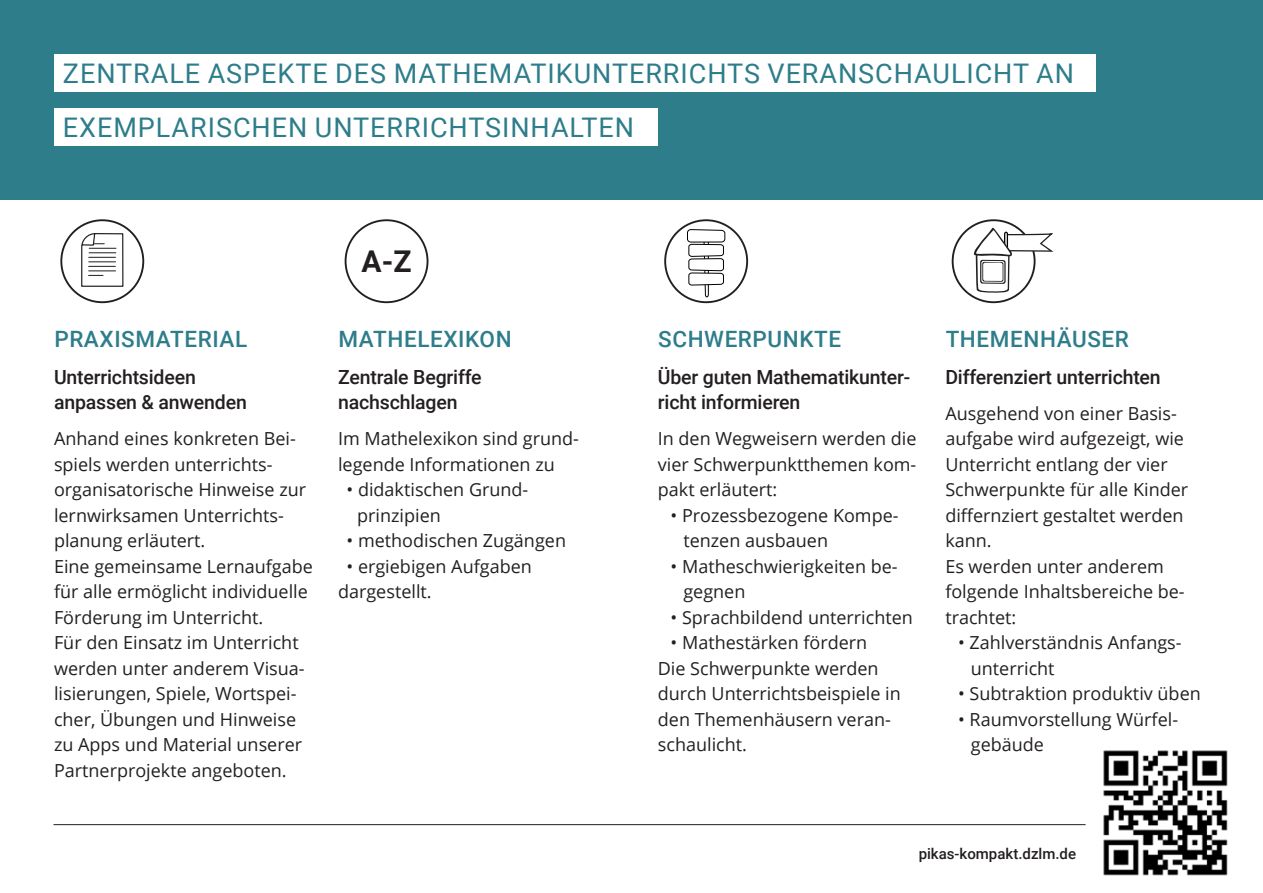
<style>
.page{position:relative;width:1263px;height:893px;background:#fff}
.page>*{position:absolute;margin:0;border:0;box-sizing:border-box;transform-origin:0 0}
.t1{font:700 30px "Roboto";color:#231f20}
.t2{font:27px "Roboto";letter-spacing:.035em;color:#2d7d8a}
.t3{font:500 22.5px "Roboto";letter-spacing:.025em;color:#2d7d8a}
.t4{font:500 19.5px/25.5px "Roboto";letter-spacing:-.01em;color:#231f20}
.t5{font:18px/25.5px "Open Sans";color:#231f20}
.t6{font:500 15px "Roboto";color:#231f20}
</style>
<div class="page">
<div style="left:0;top:0;width:1263px;height:199px;background:#2d7d8a"></div>
<div style="left:54px;top:54px;width:1042px;height:37px;background:#fff"></div>
<div style="left:54px;top:108px;width:604px;height:38px;background:#fff"></div>
<img style="left:1103px;top:750px;width:125px;height:126px">
<hr style="left:54px;top:824px;width:1031px;height:1px;background:#231f20">
<svg style="left:952px;top:219px;width:101px;height:84px"></svg>
<div style="left:664px;top:219px;width:84px;height:84px;border:2px solid #231f20;border-radius:50%"></div>
<svg style="left:686px;top:229px;width:40px;height:75px"></svg>
<div style="left:345px;top:219px;width:83px;height:84px;border:2px solid #231f20;border-radius:50%"></div>
<svg style="left:81px;top:233px;width:43px;height:54px"></svg>
<div style="left:60px;top:219px;width:84px;height:84px;border:2px solid #231f20;border-radius:50%"></div>
<p class="t2" style="left:63px;top:54px;width:1012px">ZENTRALE ASPEKTE DES MATHEMATIKUNTERRICHTS VERANSCHAULICHT AN</p>
<p class="t2" style="left:63px;top:109px;width:573px">EXEMPLARISCHEN UNTERRICHTSINHALTEN</p>
<p class="t3" style="left:54px;top:324px;width:194px">PRAXISMATERIAL</p>
<p class="t4" style="left:54px;top:363px;width:143px">Unterrichtsideen</p>
<p class="t4" style="left:54px;top:389px;width:194px">anpassen &amp; anwenden</p>
<p class="t5" style="left:54px;top:425px;width:243px">Anhand eines konkreten Bei&shy;spiels werden unterrichts-</p>
<p class="t5" style="left:54px;top:476px;width:254px">organisatorische Hinweise zur lernwirksamen Unterrichts-</p>
<p class="t5" style="left:54px;top:527px;width:153px">planung erläutert.</p>
<p class="t5" style="left:54px;top:553px;width:260px">Eine gemeinsame Lernaufgabe für alle ermöglicht individuelle<br>Förderung im Unterricht.</p>
<p class="t5" style="left:54px;top:629px;width:252px">Für den Einsatz im Unterricht werden unter anderem Visua&shy;lisierungen, Spiele, Wortspei&shy;cher, Übungen und Hinweise zu Apps und Material unserer<br>Partnerprojekte angeboten.</p>
<p class="t1" style="left:362px;top:241px;width:52px">A-Z</p>
<p class="t3" style="left:338px;top:324px;width:175px">MATHELEXIKON</p>
<p class="t4" style="left:338px;top:363px;width:145px">Zentrale Begriffe</p>
<p class="t4" style="left:338px;top:389px;width:121px">nachschlagen</p>
<p class="t5" style="left:338px;top:425px;width:242px">Im Mathelexikon sind grund-</p>
<p class="t5" style="left:338px;top:451px;width:218px">legende Informationen zu</p>
<p class="t5" style="left:347px;top:476px;width:183px">• didaktischen Grund-</p>
<p class="t5" style="left:357px;top:502px;width:85px">prinzipien</p>
<p class="t5" style="left:347px;top:527px;width:221px">• methodischen Zugängen</p>
<p class="t5" style="left:347px;top:553px;width:187px">• ergiebigen Aufgaben</p>
<p class="t5" style="left:338px;top:578px;width:95px">dargestellt.</p>
<p class="t3" style="left:658px;top:324px;width:184px">SCHWERPUNKTE</p>
<p class="t4" style="left:658px;top:363px;width:254px">Über guten Mathematikunter&shy;richt informieren</p>
<p class="t5" style="left:658px;top:425px;width:260px;text-align:justify">In den Wegweisern werden die vier Schwerpunktthemen kom&shy;pakt erläutert:</p>
<p class="t5" style="left:671px;top:502px;width:230px">• Prozessbezogene Kompe-</p>
<p class="t5" style="left:683px;top:527px;width:146px">tenzen ausbauen</p>
<p class="t5" style="left:671px;top:553px;width:229px">• Matheschwierigkeiten be-</p>
<p class="t5" style="left:683px;top:578px;width:64px">gegnen</p>
<p class="t5" style="left:671px;top:604px;width:244px">• Sprachbildend unterrichten</p>
<p class="t5" style="left:671px;top:629px;width:198px">• Mathestärken fördern</p>
<p class="t5" style="left:658px;top:655px;width:245px">Die Schwerpunkte werden durch Unterrichtsbeispiele in den Themenhäusern veran&shy;schaulicht.</p>
<p class="t3" style="left:946px;top:324px;width:185px">THEMENHÄUSER</p>
<p class="t4" style="left:945px;top:363px;width:217px">Differenziert unterrichten</p>
<p class="t5" style="left:945px;top:400px;width:244px">Ausgehend von einer Basis&shy;aufgabe wird aufgezeigt, wie<br>Unterricht entlang der vier<br>Schwerpunkte für alle Kinder differnziert gestaltet werden kann.</p>
<p class="t5" style="left:945px;top:553px;width:241px">Es werden unter anderem folgende Inhaltsbereiche be&shy;trachtet:</p>
<p class="t5" style="left:958px;top:629px;width:225px">• Zahlverständnis Anfangs-</p>
<p class="t5" style="left:971px;top:655px;width:85px">unterricht</p>
<p class="t5" style="left:958px;top:680px;width:244px">• Subtraktion produktiv üben</p>
<p class="t5" style="left:958px;top:706px;width:222px">• Raumvorstellung Würfel-</p>
<p class="t5" style="left:971px;top:731px;width:75px">gebäude</p>
<p class="t6" style="left:919px;top:843px;width:159px">pikas-kompakt.dzlm.de</p>
</div>
